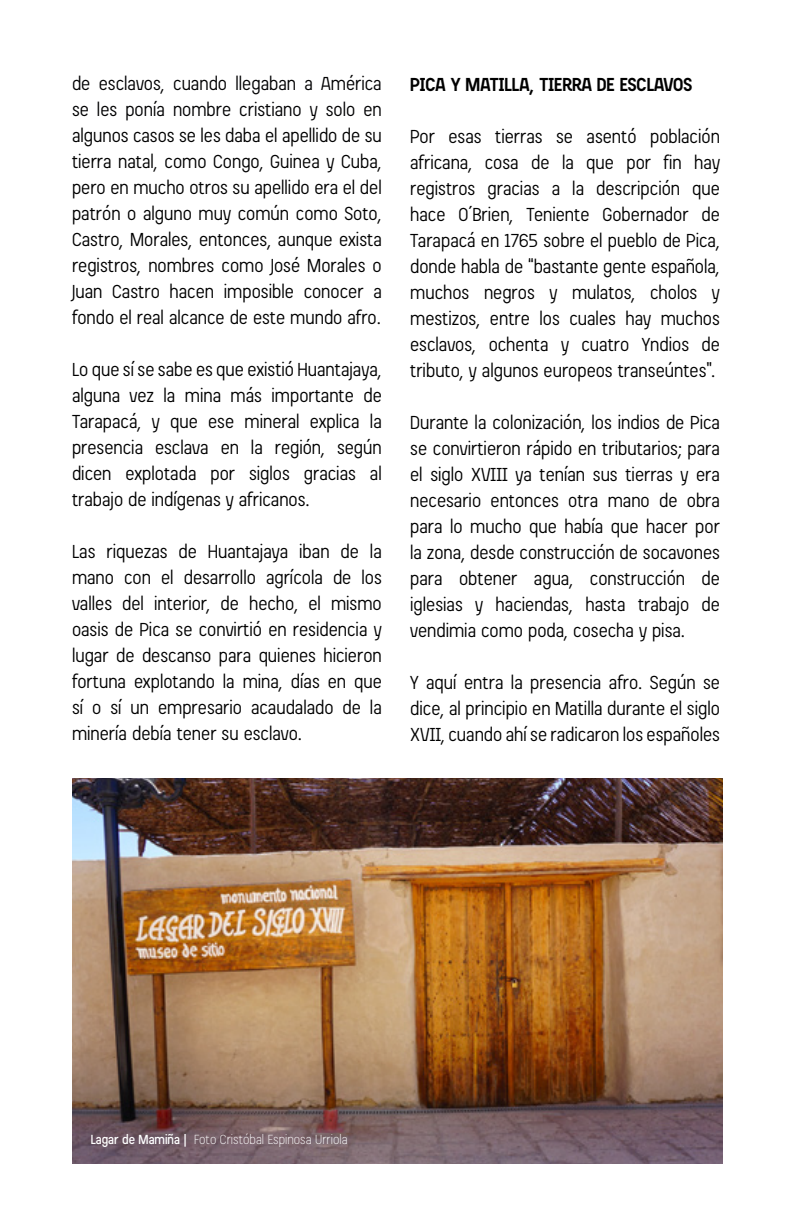
<style>
.page{position:relative;width:792px;height:1224px;background:#fff}
.page>*{position:absolute;margin:0;border:0;box-sizing:border-box;transform-origin:0 0}
.t1{font:20px/26px "Beauchef W00";color:#000;text-align:justify}
.t2{font:20px/26px "Beauchef W00";color:#020203}
.t3{font:700 20px "Beauchef W00";color:#000}
.t4{font:300 14px "Beauchef W00";color:#fff}
.s1{font-weight:500}
</style>
<div class="page">
<img style="left:72px;top:778px;width:651px;height:386px">
<p class="t2" style="left:72px;top:71px;width:311px">de esclavos, cuando llegaban a América se les ponía nombre cristiano y solo en</p>
<p class="t1" style="left:72px;top:123px;width:311px">algunos casos se les daba el apellido de su tierra natal, como Congo, Guinea y Cuba, pero en mucho otros su apellido era el del patrón o alguno muy común como Soto, Castro, Morales, entonces, aunque exista registros, nombres como José Morales o Juan Castro hacen imposible conocer a fondo el real alcance de este mundo afro.</p>
<p class="t1" style="left:72px;top:357px;width:311px">Lo que sí se sabe es que existió Huantajaya, alguna vez la mina más importante de Tarapacá, y que ese mineral explica la presencia esclava en la región, según dicen explotada por siglos gracias al trabajo de indígenas y africanos.</p>
<p class="t1" style="left:72px;top:539px;width:311px">Las riquezas de Huantajaya iban de la mano con el desarrollo agrícola de los valles del interior, de hecho, el mismo oasis de Pica se convirtió en residencia y lugar de descanso para quienes hicieron fortuna explotando la mina, días en que sí o sí un empresario acaudalado de la minería debía tener su esclavo.</p>
<p class="t3" style="left:410px;top:72px;width:283px">PICA Y MATILLA, TIERRA DE ESCLAVOS</p>
<p class="t1" style="left:410px;top:123px;width:311px">Por esas tierras se asentó población africana, cosa de la que por fin hay registros gracias a la descripción que hace O´Brien, Teniente Gobernador de Tarapacá en 1765 sobre el pueblo de Pica, donde habla de “bastante gente española, muchos negros y mulatos, cholos y mestizos, entre los cuales hay muchos esclavos, ochenta y cuatro Yndios de tributo, y algunos europeos transeúntes”.</p>
<p class="t1" style="left:410px;top:409px;width:311px">Durante la colonización, los indios de Pica se convirtieron rápido en tributarios; para el siglo XVIII ya tenían sus tierras y era necesario entonces otra mano de obra para lo mucho que había que hacer por la zona, desde construcción de socavones para obtener agua, construcción de iglesias y haciendas, hasta trabajo de vendimia como poda, cosecha y pisa.</p>
<p class="t1" style="left:410px;top:669px;width:311px">Y aquí entra la presencia afro. Según se dice, al principio en Matilla durante el siglo XVII, cuando ahí se radicaron los españoles</p>
<p class="t4" style="left:91px;top:1131px;width:258px"><span class="s1">Lagar de Mamiña |</span> Foto Cristóbal Espinosa Urriola</p>
</div>
